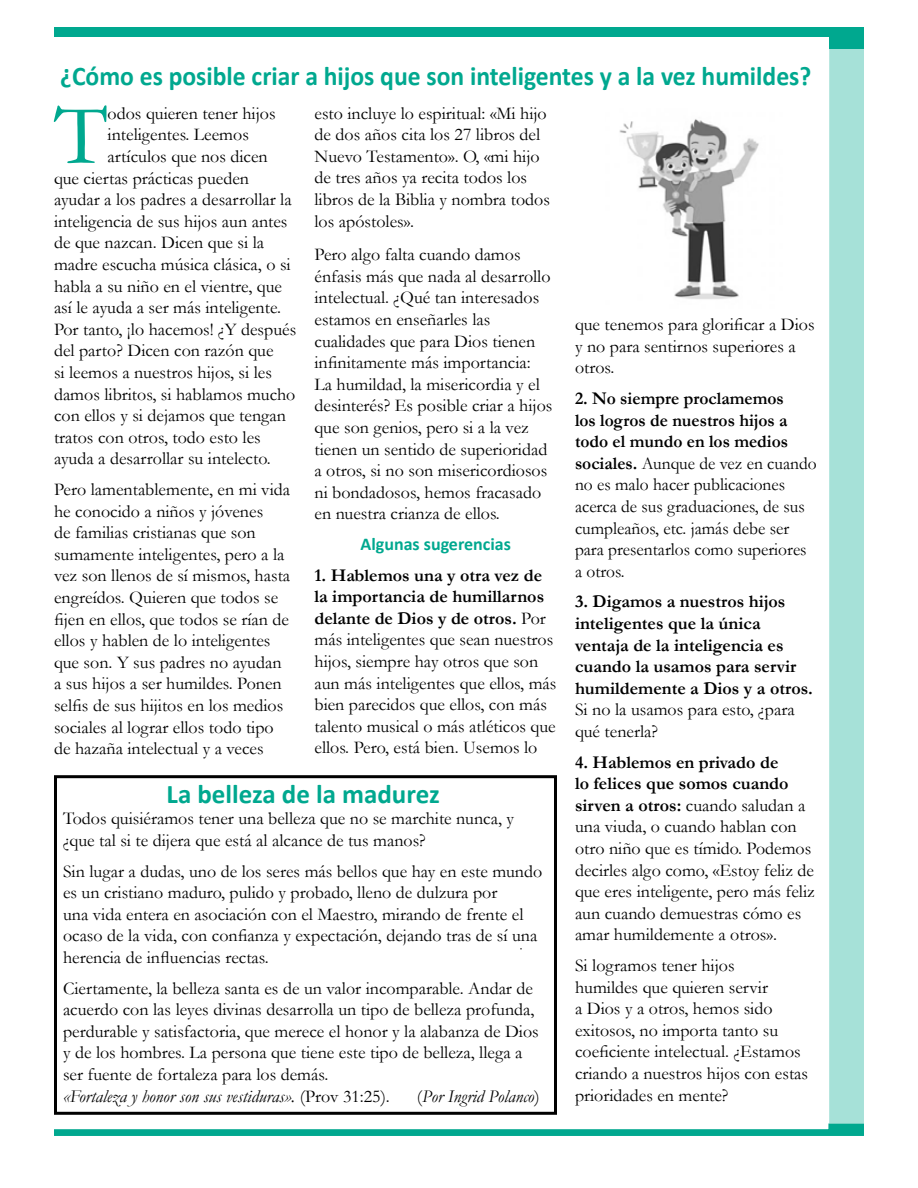
<style>
.page{position:relative;width:918px;height:1188px;background:#fff}
.page>*{position:absolute;margin:0;border:0;box-sizing:border-box;transform-origin:0 0}
.t1{font:87.3px "Garamond";color:#00a88f}
.t2{font:700 27px "Calibri";color:#00a88f;scale:.95 1}
.t3{font:700 27px "Calibri";color:#00a88f}
.t4{font:18px/21.6px "Garamond";color:#000}
.t5{font:700 18px/21.6px "Garamond";color:#000}
.t6{font:700 18px "Calibri";color:#00a88f}
.t7{font:italic 18px "Garamond";color:#000}
.s1{font-weight:700}
.s2{font-style:italic}
.s3{font-style:normal}
</style>
<div class="page">
<div style="left:829px;top:48px;width:35px;height:1075px;background:#a6e1d8"></div>
<div style="left:54px;top:27px;width:810px;height:10px;background:#00a88f"></div>
<div style="left:829px;top:37px;width:35px;height:12px;background:#00a88f"></div>
<svg style="left:54px;top:1123px;width:810px;height:13px"></svg>
<div style="left:54px;top:775px;width:503px;height:340px;border:3px solid #000"></div>
<img style="left:619px;top:119px;width:140px;height:180px">
<h2 class="t2" style="left:60px;top:59px;width:792px">¿Cómo es posible criar a hijos que son inteligentes y a la vez humildes?</h2>
<p class="t4" style="left:315px;top:102px;width:237px">esto incluye lo espiritual: «Mi hijo de dos años cita los 27 libros del<br>Nuevo Testamento». O, «mi hijo de tres años ya recita todos los libros de la Biblia y nombra todos los apóstoles».</p>
<p class="t4" style="left:315px;top:244px;width:239px">Pero algo falta cuando damos énfasis más que nada al desarrollo intelectual. ¿Qué tan interesados estamos en enseñarles las cualidades que para Dios tienen infinitamente más importancia:<br>La humildad, la misericordia y el desinterés? Es posible criar a hijos que son genios, pero si a la vez tienen un sentido de superioridad a otros, si no son misericordiosos ni bondadosos, hemos fracasado en nuestra crianza de ellos.</p>
<p class="t6" style="left:361px;top:533px;width:152px">Algunas sugerencias</p>
<p class="t4" style="left:315px;top:564px;width:243px"><span class="s1">1. Hablemos una y otra vez de la importancia de humillarnos delante de Dios y de otros.</span> Por más inteligentes que sean nuestros hijos, siempre hay otros que son aun más inteligentes que ellos, más bien parecidos que ellos, con más talento musical o más atléticos que ellos. Pero, está bien. Usemos lo</p>
<h1 class="t1" style="left:54px;top:82px;width:55px">T</h1>
<p class="t4" style="left:108px;top:102px;width:169px">odos quieren tener hijos</p>
<p class="t4" style="left:108px;top:124px;width:143px">inteligentes. Leemos</p>
<p class="t4" style="left:108px;top:145px;width:162px">artículos que nos dicen</p>
<p class="t4" style="left:54px;top:167px;width:197px">que ciertas prácticas pueden</p>
<p class="t4" style="left:54px;top:189px;width:239px">ayudar a los padres a desarrollar la</p>
<p class="t4" style="left:54px;top:210px;width:235px">inteligencia de sus hijos aun antes</p>
<p class="t4" style="left:54px;top:232px;width:212px">de que nazcan. Dicen que si la</p>
<p class="t4" style="left:54px;top:253px;width:238px">madre escucha música clásica, o si</p>
<p class="t4" style="left:54px;top:275px;width:230px">habla a su niño en el vientre, que</p>
<p class="t4" style="left:54px;top:297px;width:229px">así le ayuda a ser más inteligente.</p>
<p class="t4" style="left:54px;top:318px;width:244px">Por tanto, ¡lo hacemos! ¿Y después</p>
<p class="t4" style="left:54px;top:340px;width:221px">del parto? Dicen con razón que</p>
<p class="t4" style="left:54px;top:361px;width:220px">si leemos a nuestros hijos, si les</p>
<p class="t4" style="left:54px;top:383px;width:243px">damos libritos, si hablamos mucho</p>
<p class="t4" style="left:54px;top:405px;width:234px">con ellos y si dejamos que tengan</p>
<p class="t4" style="left:54px;top:426px;width:208px">tratos con otros, todo esto les</p>
<p class="t4" style="left:54px;top:448px;width:218px">ayuda a desarrollar su intelecto.</p>
<p class="t4" style="left:54px;top:478px;width:238px">Pero lamentablemente, en mi vida he conocido a niños y jóvenes<br>de familias cristianas que son sumamente inteligentes, pero a la vez son llenos de sí mismos, hasta engreídos. Quieren que todos se fijen en ellos, que todos se rían de ellos y hablen de lo inteligentes que son. Y sus padres no ayudan a sus hijos a ser humildes. Ponen selfis de sus hijitos en los medios sociales al lograr ellos todo tipo de hazaña intelectual y a veces</p>
<p class="t4" style="left:575px;top:313px;width:241px">que tenemos para glorificar a Dios y no para sentirnos superiores a otros.</p>
<p class="t4" style="left:575px;top:387px;width:243px"><span class="s1">2. No siempre proclamemos<br>los logros de nuestros hijos a todo el mundo en los medios sociales.</span> Aunque de vez en cuando no es malo hacer publicaciones acerca de sus graduaciones, de sus cumpleaños, etc. jamás debe ser para presentarlos como superiores a otros.</p>
<p class="t5" style="left:575px;top:591px;width:239px">3. Digamos a nuestros hijos inteligentes que la única ventaja de la inteligencia es cuando la usamos para servir humildemente a Dios y a otros.</p>
<p class="t4" style="left:575px;top:699px;width:221px">Si no la usamos para esto, ¿para qué tenerla?</p>
<p class="t4" style="left:575px;top:751px;width:241px"><span class="s1">4. Hablemos en privado de<br>lo felices que somos cuando sirven a otros:</span> cuando saludan a una viuda, o cuando hablan con otro niño que es tímido. Podemos decirles algo como, «Estoy feliz de que eres inteligente, pero más feliz aun cuando demuestras cómo es amar humildemente a otros».</p>
<p class="t4" style="left:575px;top:954px;width:235px">Si logramos tener hijos<br>humildes que quieren servir<br>a Dios y a otros, hemos sido exitosos, no importa tanto su coeficiente intelectual. ¿Estamos criando a nuestros hijos con estas prioridades en mente?</p>
<h2 class="t3" style="left:167px;top:777px;width:275px">La belleza de la madurez</h2>
<p class="t4" style="left:63px;top:808px;width:452px">Todos quisiéramos tener una belleza que no se marchite nunca, y ¿que tal si te dijera que está al alcance de tus manos?</p>
<p class="t4" style="left:63px;top:860px;width:481px">Sin lugar a dudas, uno de los seres más bellos que hay en este mundo es un cristiano maduro, pulido y probado, lleno de dulzura por<br>una vida entera en asociación con el Maestro, mirando de frente el ocaso de la vida, con confianza y expectación, dejando tras de sí una herencia de influencias rectas.</p>
<p class="t4" style="left:63px;top:977px;width:477px">Ciertamente, la belleza santa es de un valor incomparable. Andar de acuerdo con las leyes divinas desarrolla un tipo de belleza profunda, perdurable y satisfactoria, que merece el honor y la alabanza de Dios y de los hombres. La persona que tiene este tipo de belleza, llega a ser fuente de fortaleza para los demás.<br><span class="s2">«Fortaleza y honor son sus vestiduras».</span> (Prov 31:25).</p>
<p class="t7" style="left:417px;top:1085px;width:124px"><span class="s3">(</span>Por Ingrid Polanco<span class="s3">)</span></p>
</div>
